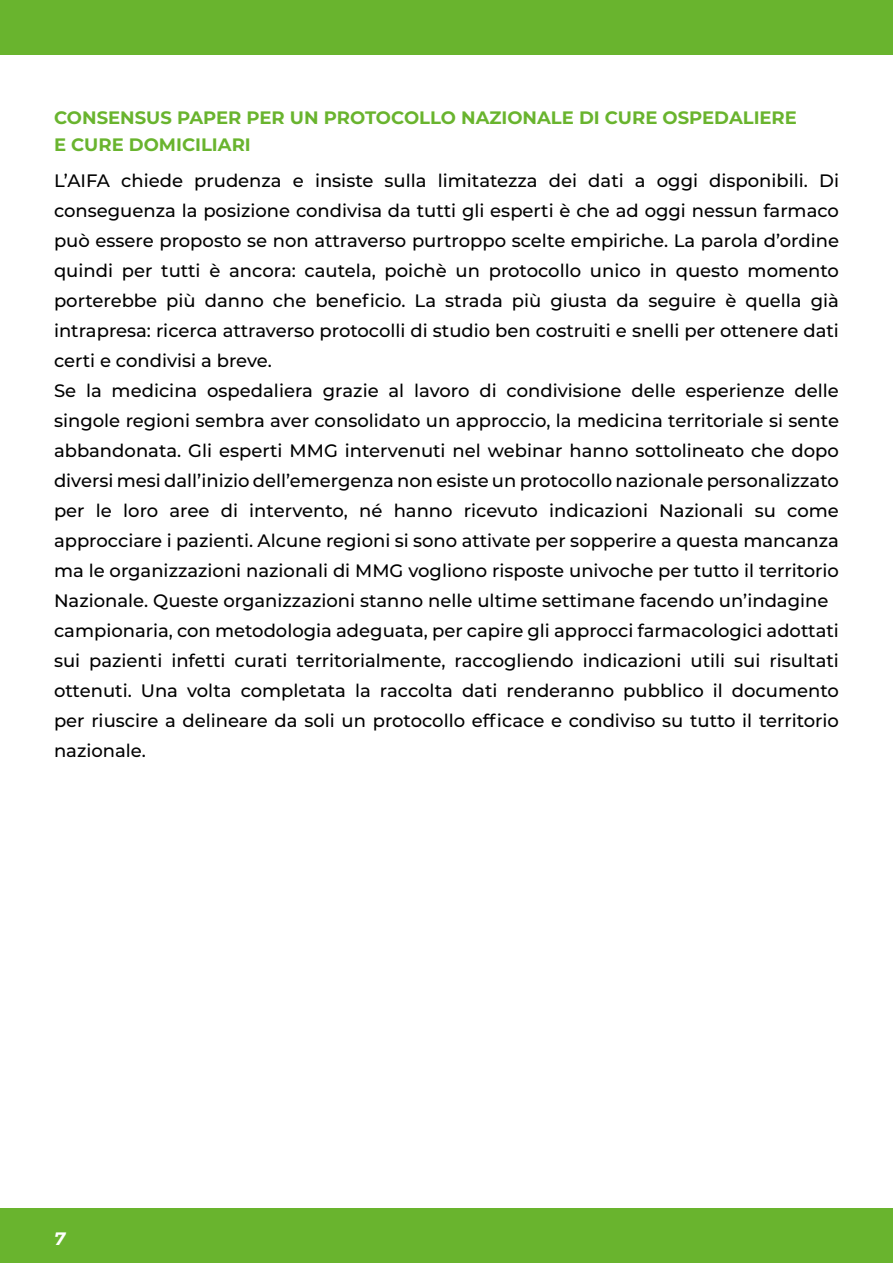
<style>
.page{position:relative;width:893px;height:1263px;background:#fff}
.page>*{position:absolute;margin:0;border:0;box-sizing:border-box;transform-origin:0 0}
.t1{font:500 18px/30px "Montserrat";color:#000}
.t2{font:700 18px/27px "Montserrat";color:#69b42e}
.t3{font:italic 700 18px "Montserrat";color:#fff}
</style>
<div class="page">
<div style="left:0;top:0;width:893px;height:54px;background:#69b42e"></div>
<div style="left:0;top:1209px;width:893px;height:54px;background:#69b42e"></div>
<p class="t2" style="left:54px;top:103px;width:744px">CONSENSUS PAPER PER UN PROTOCOLLO NAZIONALE DI CURE OSPEDALIERE<br>E CURE DOMICILIARI</p>
<p class="t1" style="left:54px;top:165px;width:786px">L’AIFA chiede prudenza e insiste sulla limitatezza dei dati a oggi disponibili. Di conseguenza la posizione condivisa da tutti gli esperti è che ad oggi nessun farmaco può essere proposto se non attraverso purtroppo scelte empiriche. La parola d’ordine quindi per tutti è ancora: cautela, poichè un protocollo unico in questo momento porterebbe più danno che beneficio. La strada più giusta da seguire è quella già intrapresa: ricerca attraverso protocolli di studio ben costruiti e snelli per ottenere dati certi e condivisi a breve.<br>Se la medicina ospedaliera grazie al lavoro di condivisione delle esperienze delle singole regioni sembra aver consolidato un approccio, la medicina territoriale si sente abbandonata. Gli esperti MMG intervenuti nel webinar hanno sottolineato che dopo diversi mesi dall’inizio dell’emergenza non esiste un protocollo nazionale personalizzato per le loro aree di intervento, né hanno ricevuto indicazioni Nazionali su come approcciare i pazienti. Alcune regioni si sono attivate per sopperire a questa mancanza ma le organizzazioni nazionali di MMG vogliono risposte univoche per tutto il territorio Nazionale. Queste organizzazioni stanno nelle ultime settimane facendo un’indagine campionaria, con metodologia adeguata, per capire gli approcci farmacologici adottati sui pazienti infetti curati territorialmente, raccogliendo indicazioni utili sui risultati ottenuti. Una volta completata la raccolta dati renderanno pubblico il documento per riuscire a delineare da soli un protocollo efficace e condiviso su tutto il territorio nazionale.</p>
<p class="t3" style="left:54px;top:1225px;width:13px">7</p>
</div>
